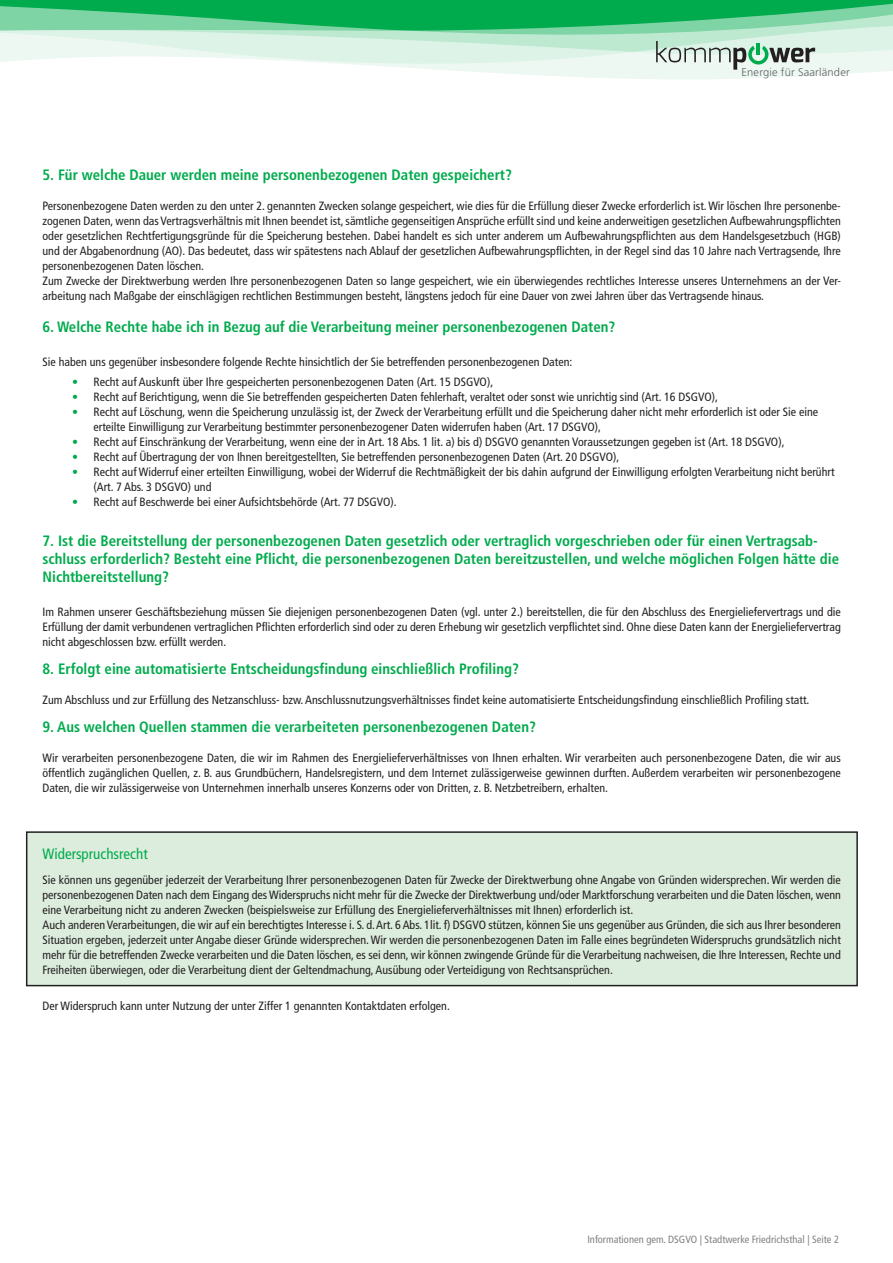
<style>
.page{position:relative;width:893px;height:1263px;background:#fff}
.page>*{position:absolute;margin:0;border:0;box-sizing:border-box;transform-origin:0 0}
.t1{font:700 condensed 15px/18px "Frutiger";color:#00ab4d}
.t2{font:condensed 15px "Frutiger";color:#00ab4d}
.t3{font:condensed 12px/15px "Frutiger";color:#231f20}
.t4{font:300 11.1px "Frutiger";letter-spacing:.015em;color:#636366}
.t5{font:condensed 10.5px "Frutiger";color:#808285}
.s1{color:#00ab4d}
</style>
<div class="page">
<div style="left:0;top:0;width:893px;height:91px;background:#00ab4d"></div>
<svg style="left:0;top:3px;width:893px;height:38px"></svg>
<svg style="left:0;top:41px;width:893px;height:50px;background:#ebf4ef"></svg>
<div style="left:27px;top:832px;width:830px;height:153px;background:#dceddd"></div>
<div style="left:26px;top:831px;width:832px;height:155px;border:2px solid #231f20"></div>
<p class="t4" style="left:741px;top:66px;width:110px">Energie für Saarländer</p>
<p class="t1" style="left:43px;top:166px;width:471px">5. Für welche Dauer werden meine personenbezogenen Daten gespeichert?</p>
<p class="t3" style="left:43px;top:198px;width:800px">Personenbezogene Daten werden zu den unter 2. genannten Zwecken solange gespeichert, wie dies für die Erfüllung dieser Zwecke erforderlich ist. Wir löschen Ihre personenbe&shy;zogenen Daten, wenn das Vertragsverhältnis mit Ihnen beendet ist, sämtliche gegenseitigen Ansprüche erfüllt sind und keine anderweitigen gesetzlichen Aufbewahrungspflichten oder gesetzlichen Rechtfertigungsgründe für die Speicherung bestehen. Dabei handelt es sich unter anderem um Aufbewahrungspflichten aus dem Handelsgesetzbuch (HGB) und der Abgabenordnung (AO). Das bedeutet, dass wir spätestens nach Ablauf der gesetzlichen Aufbewahrungspflichten, in der Regel sind das 10 Jahre nach Vertragsende, Ihre personenbezogenen Daten löschen.<br>Zum Zwecke der Direktwerbung werden Ihre personenbezogenen Daten so lange gespeichert, wie ein überwiegendes rechtliches Interesse unseres Unternehmens an der Ver&shy;arbeitung nach Maßgabe der einschlägigen rechtlichen Bestimmungen besteht, längstens jedoch für eine Dauer von zwei Jahren über das Vertragsende hinaus.</p>
<p class="t1" style="left:43px;top:318px;width:574px">6. Welche Rechte habe ich in Bezug auf die Verarbeitung meiner personenbezogenen Daten?</p>
<p class="t3" style="left:43px;top:355px;width:531px">Sie haben uns gegenüber insbesondere folgende Rechte hinsichtlich der Sie betreffenden personenbezogenen Daten:</p>
<p class="t3" style="left:72px;top:374px;width:422px"><span class="s1">•</span> Recht auf Auskunft über Ihre gespeicherten personenbezogenen Daten (Art. 15 DSGVO),</p>
<p class="t3" style="left:72px;top:389px;width:647px"><span class="s1">•</span> Recht auf Berichtigung, wenn die Sie betreffenden gespeicherten Daten fehlerhaft, veraltet oder sonst wie unrichtig sind (Art. 16 DSGVO),</p>
<p class="t3" style="left:94px;top:404px;width:726px;text-indent:-21px"><span class="s1">•</span> Recht auf Löschung, wenn die Speicherung unzulässig ist, der Zweck der Verarbeitung erfüllt und die Speicherung daher nicht mehr erforderlich ist oder Sie eine erteilte Einwilligung zur Verarbeitung bestimmter personenbezogener Daten widerrufen haben (Art. 17 DSGVO),</p>
<p class="t3" style="left:72px;top:434px;width:714px"><span class="s1">•</span> Recht auf Einschränkung der Verarbeitung, wenn eine der in Art. 18 Abs. 1 lit. a) bis d) DSGVO genannten Voraussetzungen gegeben ist (Art. 18 DSGVO),</p>
<p class="t3" style="left:72px;top:449px;width:548px"><span class="s1">•</span> Recht auf Übertragung der von Ihnen bereitgestellten, Sie betreffenden personenbezogenen Daten (Art. 20 DSGVO),</p>
<p class="t3" style="left:94px;top:464px;width:742px;text-indent:-21px"><span class="s1">•</span> Recht auf Widerruf einer erteilten Einwilligung, wobei der Widerruf die Rechtmäßigkeit der bis dahin aufgrund der Einwilligung erfolgten Verarbeitung nicht berührt (Art. 7 Abs. 3 DSGVO) und</p>
<p class="t3" style="left:72px;top:494px;width:326px"><span class="s1">•</span> Recht auf Beschwerde bei einer Aufsichtsbehörde (Art. 77 DSGVO).</p>
<p class="t1" style="left:43px;top:532px;width:798px">7. Ist die Bereitstellung der personenbezogenen Daten gesetzlich oder vertraglich vorgeschrieben oder für einen Vertragsab&shy;schluss erforderlich? Besteht eine Pflicht, die personenbezogenen Daten bereitzustellen, und welche möglichen Folgen hätte die<br>Nichtbereitstellung?</p>
<p class="t3" style="left:43px;top:604px;width:800px;text-align:justify">Im Rahmen unserer Geschäftsbeziehung müssen Sie diejenigen personenbezogenen Daten (vgl. unter 2.) bereitstellen, die für den Abschluss des Energieliefervertrags und die Erfüllung der damit verbundenen vertraglichen Pflichten erforderlich sind oder zu deren Erhebung wir gesetzlich verpflichtet sind. Ohne diese Daten kann der Energieliefervertrag nicht abgeschlossen bzw. erfüllt werden.</p>
<p class="t1" style="left:43px;top:660px;width:478px">8. Erfolgt eine automatisierte Entscheidungsfindung einschließlich Profiling?</p>
<p class="t3" style="left:43px;top:692px;width:768px">Zum Abschluss und zur Erfüllung des Netzanschluss- bzw. Anschlussnutzungsverhältnisses findet keine automatisierte Entscheidungsfindung einschließlich Profiling statt.</p>
<p class="t1" style="left:43px;top:718px;width:495px">9. Aus welchen Quellen stammen die verarbeiteten personenbezogenen Daten?</p>
<p class="t3" style="left:43px;top:750px;width:800px;text-align:justify">Wir verarbeiten personenbezogene Daten, die wir im Rahmen des Energielieferverhältnisses von Ihnen erhalten. Wir verarbeiten auch personenbezogene Daten, die wir aus öffentlich zugänglichen Quellen, z. B. aus Grundbüchern, Handelsregistern, und dem Internet zulässigerweise gewinnen durften. Außerdem verarbeiten wir personenbezogene Daten, die wir zulässigerweise von Unternehmen innerhalb unseres Konzerns oder von Dritten, z. B. Netzbetreibern, erhalten.</p>
<p class="t2" style="left:43px;top:845px;width:107px">Widerspruchsrecht</p>
<p class="t3" style="left:43px;top:872px;width:800px">Sie können uns gegenüber jederzeit der Verarbeitung Ihrer personenbezogenen Daten für Zwecke der Direktwerbung ohne Angabe von Gründen widersprechen. Wir werden die personenbezogenen Daten nach dem Eingang des Widerspruchs nicht mehr für die Zwecke der Direktwerbung und/oder Marktforschung verarbeiten und die Daten löschen, wenn eine Verarbeitung nicht zu anderen Zwecken (beispielsweise zur Erfüllung des Energielieferverhältnisses mit Ihnen) erforderlich ist.<br>Auch anderen Verarbeitungen, die wir auf ein berechtigtes Interesse i. S. d. Art. 6 Abs. 1lit. f) DSGVO stützen, können Sie uns gegenüber aus Gründen, die sich aus Ihrer besonderen Situation ergeben, jederzeit unter Angabe dieser Gründe widersprechen. Wir werden die personenbezogenen Daten im Falle eines begründeten Widerspruchs grundsätzlich nicht mehr für die betreffenden Zwecke verarbeiten und die Daten löschen, es sei denn, wir können zwingende Gründe für die Verarbeitung nachweisen, die Ihre Interessen, Rechte und Freiheiten überwiegen, oder die Verarbeitung dient der Geltendmachung, Ausübung oder Verteidigung von Rechtsansprüchen.</p>
<p class="t3" style="left:43px;top:999px;width:409px">Der Widerspruch kann unter Nutzung der unter Ziffer 1 genannten Kontaktdaten erfolgen.</p>
<p class="t5" style="left:587px;top:1233px;width:253px">Informationen gem. DSGVO | Stadtwerke Friedrichsthal | Seite 2</p>
</div>
